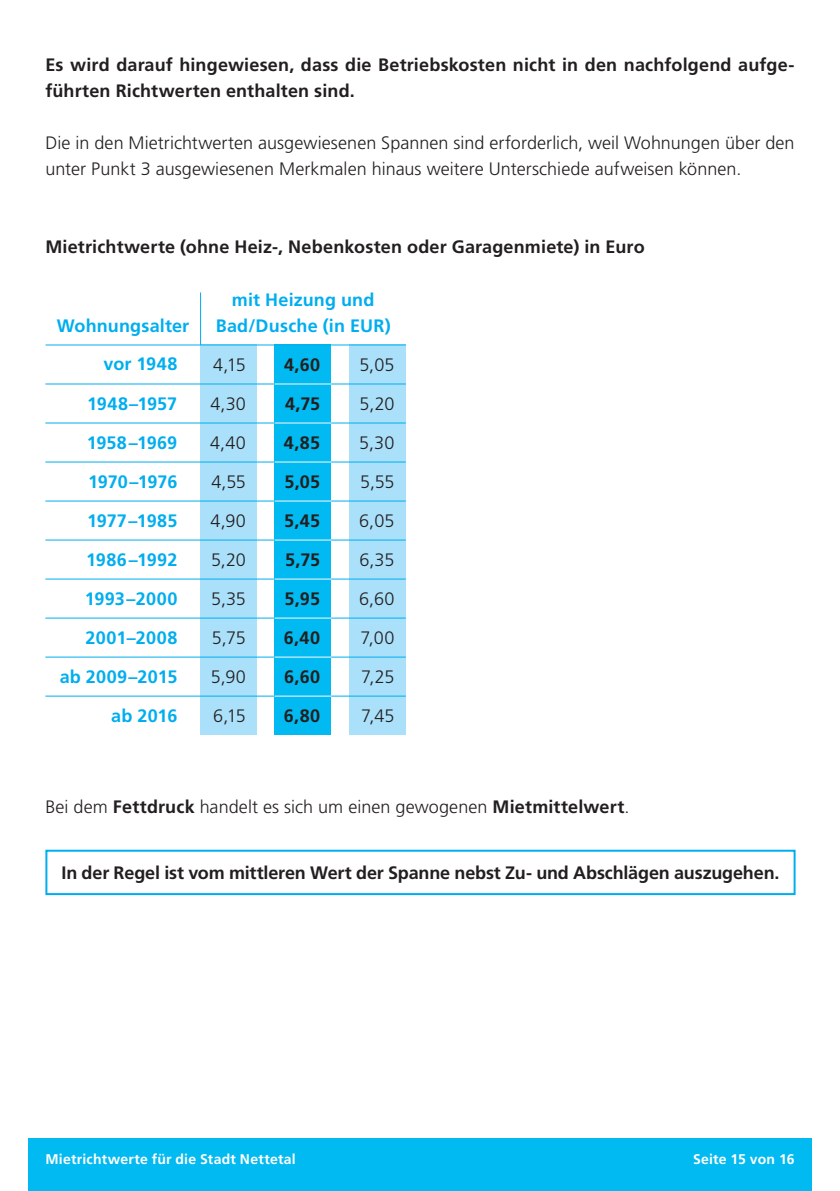
<style>
.page{position:relative;width:840px;height:1191px;background:#fff}
.page>*{position:absolute;margin:0;border:0;box-sizing:border-box;transform-origin:0 0}
.t1{font:300 18px/39px "Frutiger";letter-spacing:.005em;color:#231f20;text-align:justify}
.t2{font:700 18px/39px "Frutiger";letter-spacing:.005em;color:#231f20}
.t3{font:700 18px/39px "Frutiger";letter-spacing:.01em;color:#00aeef;text-align:right}
.t4{font:700 14px "Frutiger";letter-spacing:.015em;color:#fff}
.s1{font-weight:700}
</style>
<div class="page">
<div style="left:28px;top:1137px;width:783px;height:54px;background:#00baf1"></div>
<div style="left:200px;top:344px;width:57px;height:390px;background:#aae0f9"></div>
<div style="left:274px;top:344px;width:57px;height:390px;background:#00baf1"></div>
<div style="left:349px;top:344px;width:56px;height:390px;background:#aae0f9"></div>
<hr style="left:45px;top:383px;width:360px;height:1px;background:#00aeef">
<hr style="left:274px;top:383px;width:57px;height:1px;background:#fff">
<hr style="left:45px;top:422px;width:360px;height:1px;background:#00aeef">
<hr style="left:274px;top:422px;width:57px;height:1px;background:#fff">
<hr style="left:45px;top:461px;width:360px;height:1px;background:#00aeef">
<hr style="left:274px;top:461px;width:57px;height:1px;background:#fff">
<hr style="left:45px;top:500px;width:360px;height:1px;background:#00aeef">
<hr style="left:274px;top:500px;width:57px;height:1px;background:#fff">
<hr style="left:45px;top:539px;width:360px;height:1px;background:#00aeef">
<hr style="left:274px;top:539px;width:57px;height:1px;background:#fff">
<hr style="left:45px;top:578px;width:360px;height:1px;background:#00aeef">
<hr style="left:274px;top:578px;width:57px;height:1px;background:#fff">
<hr style="left:45px;top:617px;width:360px;height:1px;background:#00aeef">
<hr style="left:274px;top:617px;width:57px;height:1px;background:#fff">
<hr style="left:45px;top:656px;width:360px;height:1px;background:#00aeef">
<hr style="left:274px;top:656px;width:57px;height:1px;background:#fff">
<hr style="left:45px;top:695px;width:360px;height:1px;background:#00aeef">
<hr style="left:274px;top:695px;width:57px;height:1px;background:#fff">
<hr style="left:46px;top:344px;width:360px;height:1px;background:#00aeef">
<hr style="left:200px;top:292px;width:1px;height:53px;background:#00aeef">
<div style="left:45px;top:849px;width:750px;height:46px;border:2px solid #00aeef"></div>
<p class="t2" style="left:45px;top:52px;width:750px;line-height:26px">Es wird darauf hingewiesen, dass die Betriebskosten nicht in den nachfolgend aufge&shy;führten Richtwerten enthalten sind.</p>
<p class="t1" style="left:45px;top:130px;width:750px;line-height:26px">Die in den Mietrichtwerten ausgewiesenen Spannen sind erforderlich, weil Wohnungen über den unter Punkt 3 ausgewiesenen Merkmalen hinaus weitere Unterschiede aufweisen können.</p>
<p class="t2" style="left:45px;top:227px;width:600px">Mietrichtwerte (ohne Heiz-, Nebenkosten oder Garagenmiete) in Euro</p>
<p class="t3" style="left:232px;top:280px;width:144px">mit Heizung und</p>
<p class="t3" style="left:57px;top:306px;width:134px">Wohnungsalter</p>
<p class="t3" style="left:216px;top:306px;width:176px">Bad/Dusche (in EUR)</p>
<p class="t3" style="left:60px;top:344px;width:119px">vor 1948<br>1948–1957<br>1958–1969<br>1970–1976<br>1977–1985<br>1986–1992<br>1993–2000<br>2001–2008<br>ab 2009–2015 ab 2016</p>
<p class="t1" style="left:210px;top:345px;width:37px">4,15<br>4,30<br>4,40<br>4,55<br>4,90<br>5,20<br>5,35<br>5,75<br>5,90<br>6,15</p>
<p class="t2" style="left:283px;top:345px;width:38px;text-align:justify">4,60<br>4,75<br>4,85<br>5,05<br>5,45<br>5,75<br>5,95<br>6,40<br>6,60<br>6,80</p>
<p class="t1" style="left:359px;top:345px;width:37px">5,05<br>5,20<br>5,30<br>5,55<br>6,05<br>6,35<br>6,60<br>7,00<br>7,25<br>7,45</p>
<p class="t1" style="left:45px;top:787px;width:585px">Bei dem <span class="s1">Fettdruck</span> handelt es sich um einen gewogenen <span class="s1">Mietmittelwert</span>.</p>
<p class="t2" style="left:61px;top:853px;width:719px">In der Regel ist vom mittleren Wert der Spanne nebst Zu- und Abschlägen auszugehen.</p>
<p class="t4" style="left:45px;top:1150px;width:252px">Mietrichtwerte für die Stadt Nettetal</p>
<p class="t4" style="left:692px;top:1150px;width:103px">Seite 15 von 16</p>
</div>
